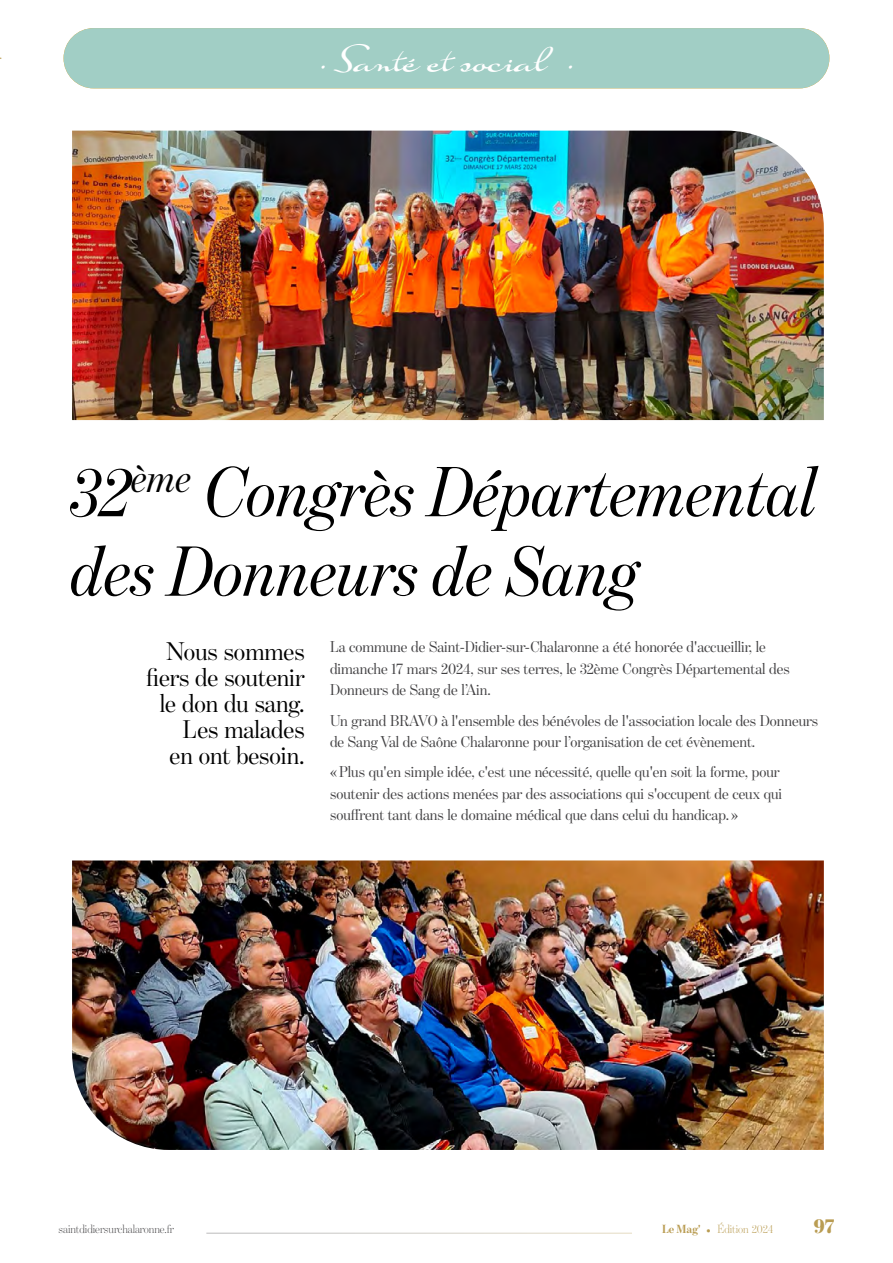
<style>
.page{position:relative;width:893px;height:1263px;background:#fff}
.page>*{position:absolute;margin:0;border:0;box-sizing:border-box;transform-origin:0 0}
.t1{font:italic 72px/79.5px "Benton Mod Disp";color:#000}
.t2{font:700 39px "Suave Script Pro";letter-spacing:-.03em;color:#fff}
.t3{font:25.95px/26px "Benton Mod Disp";color:#000;text-align:right}
.t4{font:900 21px "Benton Mod Disp";color:#b99c52}
.t5{font:15.9px/21.6px "Benton Mod Disp";color:#414042}
.t6{font:300 12px "Benton Mod Disp";color:#414042}
.t7{font:300 12px "Benton Mod Disp";color:#b99c52}
.s1{font-weight:700}
</style>
<div class="page">
<img style="left:72px;top:131px;width:752px;height:289px">
<img style="left:72px;top:860px;width:752px;height:290px">
<div style="left:64px;top:28px;width:765px;height:60px;background:#a1cec5;border-radius:30px"></div>
<h2 class="t2" style="left:316px;top:34px;width:262px">· Santé et social ·</h2>
<h1 class="t1" style="left:72px;top:451px;width:748px">32<sup>ème</sup> Congrès Départemental des Donneurs de Sang</h1>
<h3 class="t3" style="left:146px;top:638px;width:160px">Nous sommes fiers de soutenir le don du sang.<br>Les malades<br>en ont besoin.</h3>
<p class="t5" style="left:330px;top:636px;width:461px">La commune de Saint-Didier-sur-Chalaronne a été honorée d'accueillir, le dimanche 17 mars 2024, sur ses terres, le 32ème Congrès Départemental des<br>Donneurs de Sang de l’Ain.</p>
<p class="t5" style="left:330px;top:709px;width:490px">Un grand BRAVO à l'ensemble des bénévoles de l'association locale des Donneurs de Sang Val de Saône Chalaronne pour l’organisation de cet évènement.</p>
<p class="t5" style="left:330px;top:761px;width:453px">« Plus qu'en simple idée, c'est une nécessité, quelle qu'en soit la forme, pour soutenir des actions menées par des associations qui s'occupent de ceux qui souffrent tant dans le domaine médical que dans celui du handicap. »</p>
<p class="t6" style="left:59px;top:1223px;width:117px">saintdidiersurchalaronne.fr</p>
<p class="t7" style="left:662px;top:1223px;width:113px"><span class="s1">Le Mag'</span> • Édition 2024</p>
<h3 class="t4" style="left:814px;top:1214px;width:22px">97</h3>
</div>
